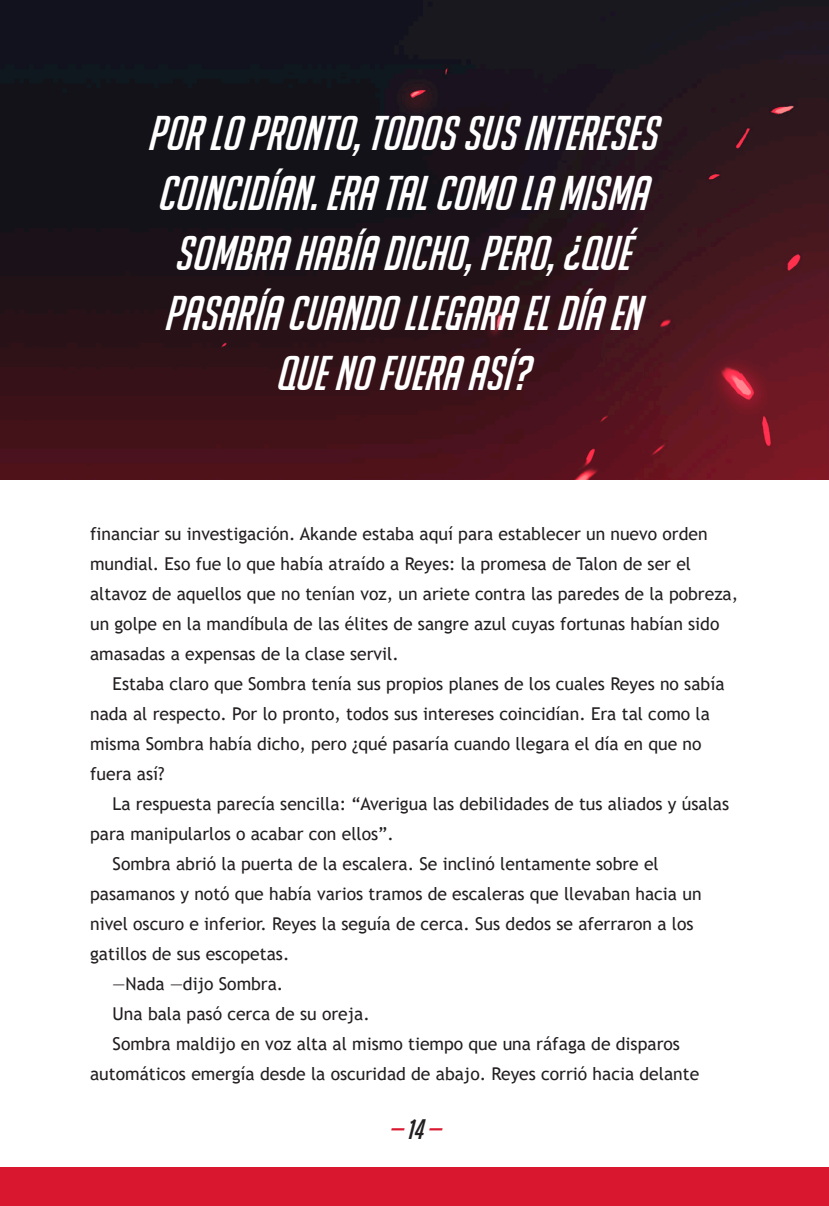
<style>
.page{position:relative;width:829px;height:1206px;background:#fff}
.page>*{position:absolute;margin:0;border:0;box-sizing:border-box;transform-origin:0 0}
.Pull_quote_1{font:italic 47.5px/60px "Big Noodle Too";color:#fff;text-align:center}
.t1{font:italic 27.5px "Big Noodle Too";color:#d9172e}
.Body{font:17.75px/30px "Trebuchet MS";color:#231f20}
.s1{color:#231f20}
</style>
<div class="page">
<div style="left:0;top:1167px;width:828px;height:39px;background:#d9172e"></div>
<img style="left:0;top:0;width:828px;height:479px">
<p class="Pull_quote_1" style="left:147px;top:102px;width:510px">POR LO PRONTO, TODOS SUS INTERESES<br>COINCIDÍAN. ERA TAL COMO LA MISMA<br>SOMBRA HABÍA DICHO, PERO, ¿QUÉ<br>PASARÍA CUANDO LLEGARA EL DÍA EN<br>QUE NO FUERA ASÍ?</p>
<p class="Body" style="left:90px;top:519px;width:649px">financiar su investigación. Akande estaba aquí para establecer un nuevo orden mundial. Eso fue lo que había atraído a Reyes: la promesa de Talon de ser el altavoz de aquellos que no tenían voz, un ariete contra las paredes de la pobreza, un golpe en la mandíbula de las élites de sangre azul cuyas fortunas habían sido amasadas a expensas de la clase servil.</p>
<p class="Body" style="left:90px;top:669px;width:635px;text-indent:22px">Estaba claro que Sombra tenía sus propios planes de los cuales Reyes no sabía nada al respecto. Por lo pronto, todos sus intereses coincidían. Era tal como la misma Sombra había dicho, pero ¿qué pasaría cuando llegara el día en que no fuera así?</p>
<p class="Body" style="left:90px;top:789px;width:640px;text-indent:22px">La respuesta parecía sencilla: “Averigua las debilidades de tus aliados y úsalas para manipularlos o acabar con ellos”.</p>
<p class="Body" style="left:90px;top:849px;width:612px;text-indent:22px">Sombra abrió la puerta de la escalera. Se inclinó lentamente sobre el pasamanos y notó que había varios tramos de escaleras que llevaban hacia un nivel oscuro e inferior. Reyes la seguía de cerca. Sus dedos se aferraron a los gatillos de sus escopetas.</p>
<p class="Body" style="left:112px;top:969px;width:172px">—Nada —dijo Sombra.</p>
<p class="Body" style="left:112px;top:999px;width:258px">Una bala pasó cerca de su oreja.</p>
<p class="Body" style="left:90px;top:1029px;width:610px;text-align:center">Sombra maldijo en voz alta al mismo tiempo que una ráfaga de disparos automáticos emergía desde la oscuridad de abajo. Reyes corrió hacia delante</p>
<h2 class="t1" style="left:389px;top:1113px;width:52px">— <span class="s1">14</span> —</h2>
</div>
